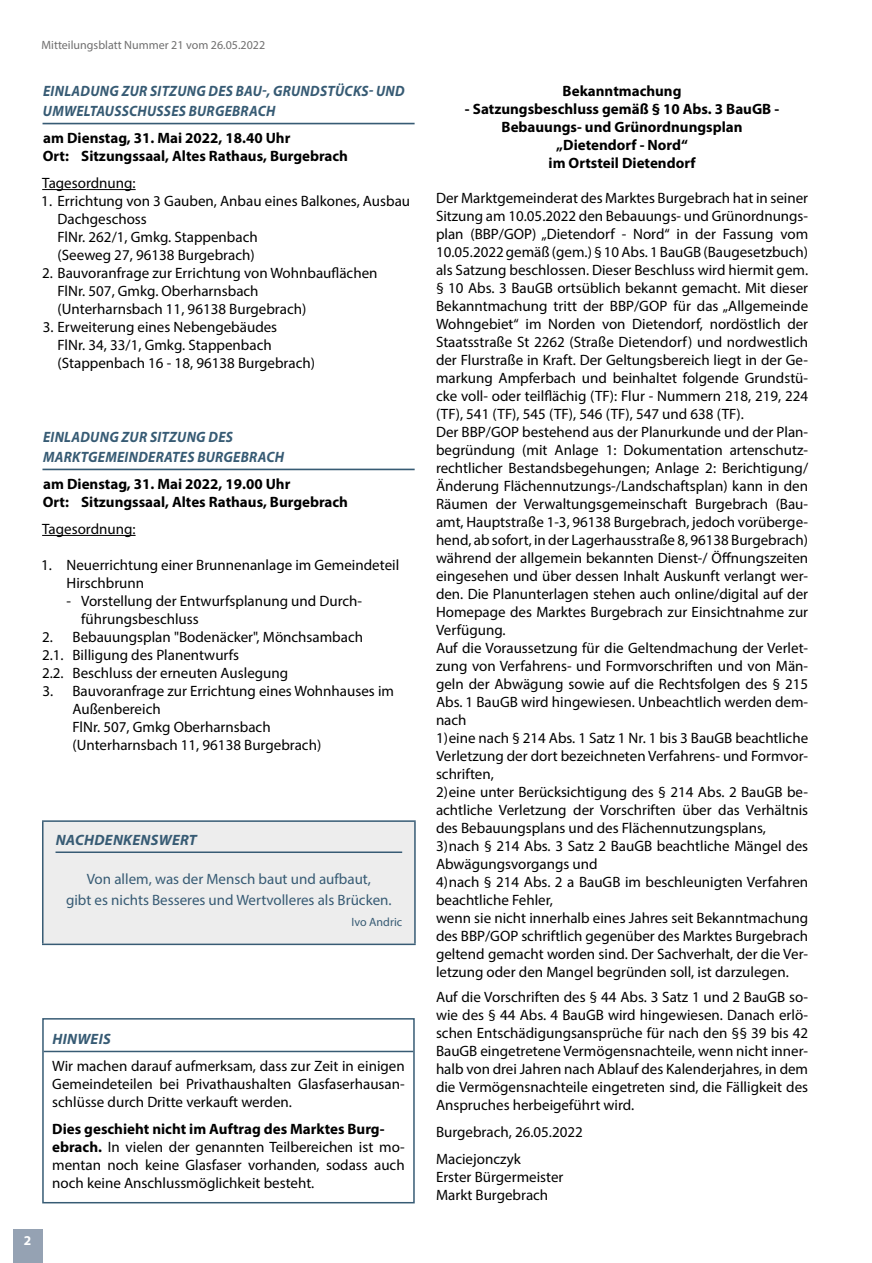
<style>
.page{position:relative;width:872px;height:1263px;background:#fff}
.page>*{position:absolute;margin:0;border:0;box-sizing:border-box;transform-origin:0 0}
.t1{font:15px/18px "Myriad Pro";color:#000}
.t2{font:700 15px/18px "Myriad Pro";color:#000}
.t3{font:italic 700 15px/19.5px "Myriad Pro";letter-spacing:.02em;color:#375b74;scale:.93 1}
.t4{font:15px/21px "Myriad Pro";color:#375b74;text-align:center}
.t5{font:italic 700 15px "Myriad Pro";letter-spacing:.02em;color:#375b74}
.t6{font:700 13.5px "Myriad Pro";color:#fff}
.t7{font:12px "Myriad Pro";color:#706f6f}
.t8{font:12px "Myriad Pro";color:#375b74}
.s1{font-weight:700}
</style>
<div class="page">
<hr style="left:43px;top:123px;width:371px;height:1px;background:#375b74">
<hr style="left:42px;top:189px;width:94px;height:1px;background:#000">
<hr style="left:42px;top:469px;width:373px;height:1px;background:#375b74">
<hr style="left:42px;top:535px;width:94px;height:1px;background:#000">
<hr style="left:44px;top:1051px;width:369px;height:1px;background:#375b74">
<div style="left:42px;top:1018px;width:373px;height:185px;border:2px solid #375b74"></div>
<div style="left:43px;top:821px;width:372px;height:123px;background:#ededed"></div>
<hr style="left:42px;top:822px;width:2px;height:121px;background:#375b74">
<hr style="left:42px;top:820px;width:374px;height:2px;background:#375b74">
<hr style="left:414px;top:822px;width:2px;height:121px;background:#375b74">
<hr style="left:42px;top:943px;width:374px;height:2px;background:#375b74">
<hr style="left:56px;top:851px;width:346px;height:2px;background:#375b74">
<div style="left:13px;top:1229px;width:30px;height:34px;background:#95a2b3"></div>
<p class="t7" style="left:41px;top:38px;width:225px">Mitteilungsblatt Nummer 21 vom 26.05.2022</p>
<p class="t3" style="left:43px;top:81px;width:390px">EINLADUNG ZUR SITZUNG DES BAU-, GRUNDSTÜCKS- UND<br>UMWELTAUSSCHUSSES BURGEBRACH</p>
<p class="t2" style="left:43px;top:129px;width:307px">am Dienstag, 31. Mai 2022, 18.40 Uhr<br>Ort: Sitzungssaal, Altes Rathaus, Burgebrach</p>
<p class="t1" style="left:42px;top:174px;width:95px">Tagesordnung:</p>
<p class="t1" style="left:58px;top:192px;width:354px;text-indent:-16px">1. Errichtung von 3 Gauben, Anbau eines Balkones, Ausbau Dachgeschoss<br>FlNr. 262/1, Gmkg. Stappenbach<br>(Seeweg 27, 96138 Burgebrach)</p>
<p class="t1" style="left:58px;top:264px;width:321px;text-indent:-15px">2. Bauvoranfrage zur Errichtung von Wohnbauflächen<br>FlNr. 507, Gmkg. Oberharnsbach<br>(Unterharnsbach 11, 96138 Burgebrach)</p>
<p class="t1" style="left:58px;top:318px;width:259px;text-indent:-15px">3. Erweiterung eines Nebengebäudes<br>FlNr. 34, 33/1, Gmkg. Stappenbach (Stappenbach 16 - 18, 96138 Burgebrach)</p>
<p class="t3" style="left:43px;top:427px;width:261px">EINLADUNG ZUR SITZUNG DES<br>MARKTGEMEINDERATES BURGEBRACH</p>
<p class="t2" style="left:43px;top:474px;width:307px">am Dienstag, 31. Mai 2022, 19.00 Uhr<br>Ort: Sitzungssaal, Altes Rathaus, Burgebrach</p>
<p class="t1" style="left:42px;top:520px;width:95px">Tagesordnung:</p>
<p class="t1" style="left:66px;top:556px;width:334px;text-indent:-25px">1. Neuerrichtung einer Brunnenanlage im Gemeindeteil<br>Hirschbrunn</p>
<p class="t1" style="left:81px;top:592px;width:282px;text-indent:-15px">- Vorstellung der Entwurfsplanung und Durch&shy;führungsbeschluss</p>
<p class="t1" style="left:42px;top:628px;width:322px">2. Bebauungsplan "Bodenäcker", Mönchsambach<br>2.1. Billigung des Planentwurfs<br>2.2. Beschluss der erneuten Auslegung</p>
<p class="t1" style="left:72px;top:682px;width:323px;text-indent:-30px">3. Bauvoranfrage zur Errichtung eines Wohnhauses im Außenbereich<br>FlNr. 507, Gmkg Oberharnsbach<br>(Unterharnsbach 11, 96138 Burgebrach)</p>
<p class="t5" style="left:56px;top:830px;width:143px">NACHDENKENSWERT</p>
<p class="t4" style="left:66px;top:868px;width:327px">Von allem, was der Mensch baut und aufbaut,<br>gibt es nichts Besseres und Wertvolleres als Brücken.</p>
<p class="t8" style="left:351px;top:914px;width:52px">Ivo Andric</p>
<p class="t6" style="left:24px;top:1231px;width:9px">2</p>
<p class="t5" style="left:52px;top:1029px;width:60px">HINWEIS</p>
<p class="t1" style="left:52px;top:1056px;width:354px;text-align:justify">Wir machen darauf aufmerksam, dass zur Zeit in einigen Gemeindeteilen bei Privathaushalten Glasfaserhausan&shy;schlüsse durch Dritte verkauft werden.</p>
<p class="t1" style="left:52px;top:1119px;width:354px"><span class="s1">Dies geschieht nicht im Auftrag des Marktes Burg&shy;ebrach.</span> In vielen der genannten Teilbereichen ist mo&shy;mentan noch keine Glasfaser vorhanden, sodass auch noch keine Anschlussmöglichkeit besteht.</p>
<p class="t2" style="left:562px;top:82px;width:120px">Bekanntmachung</p>
<p class="t2" style="left:465px;top:100px;width:316px;text-align:center">- Satzungsbeschluss gemäß § 10 Abs. 3 BauGB -<br>Bebauungs- und Grünordnungsplan „Dietendorf - Nord“<br>im Ortsteil Dietendorf</p>
<p class="t1" style="left:436px;top:189px;width:374px">Der Marktgemeinderat des Marktes Burgebrach hat in seiner Sitzung am 10.05.2022 den Bebauungs- und Grünordnungs&shy;plan (BBP/GOP) „Dietendorf - Nord“ in der Fassung vom 10.05.2022 gemäß (gem.) § 10 Abs. 1 BauGB (Baugesetzbuch) als Satzung beschlossen. Dieser Beschluss wird hiermit gem. § 10 Abs. 3 BauGB ortsüblich bekannt gemacht. Mit dieser Bekanntmachung tritt der BBP/GOP für das „Allgemeinde Wohngebiet“ im Norden von Dietendorf, nordöstlich der Staatsstraße St 2262 (Straße Dietendorf) und nordwestlich der Flurstraße in Kraft. Der Geltungsbereich liegt in der Ge&shy;markung Ampferbach und beinhaltet folgende Grundstü&shy;cke voll- oder teilflächig (TF): Flur - Nummern 218, 219, 224 (TF), 541 (TF), 545 (TF), 546 (TF), 547 und 638 (TF).<br>Der BBP/GOP bestehend aus der Planurkunde und der Plan&shy;begründung (mit Anlage 1: Dokumentation artenschutz&shy;rechtlicher Bestandsbegehungen; Anlage 2: Berichtigung/ Änderung Flächennutzungs-/Landschaftsplan) kann in den Räumen der Verwaltungsgemeinschaft Burgebrach (Bau&shy;amt, Hauptstraße 1-3, 96138 Burgebrach, jedoch vorüberge&shy;hend, ab sofort, in der Lagerhausstraße 8, 96138 Burgebrach) während der allgemein bekannten Dienst-/ Öffnungszeiten eingesehen und über dessen Inhalt Auskunft verlangt wer&shy;den. Die Planunterlagen stehen auch online/digital auf der Homepage des Marktes Burgebrach zur Einsichtnahme zur Verfügung.<br>Auf die Voraussetzung für die Geltendmachung der Verlet&shy;zung von Verfahrens- und Formvorschriften und von Män&shy;geln der Abwägung sowie auf die Rechtsfolgen des § 215<br>Abs. 1 BauGB wird hingewiesen. Unbeachtlich werden dem&shy;nach<br>1)eine nach § 214 Abs. 1 Satz 1 Nr. 1 bis 3 BauGB beachtliche Verletzung der dort bezeichneten Verfahrens- und Formvor&shy;schriften,<br>2)eine unter Berücksichtigung des § 214 Abs. 2 BauGB be&shy;achtliche Verletzung der Vorschriften über das Verhältnis des Bebauungsplans und des Flächennutzungsplans, 3)nach § 214 Abs. 3 Satz 2 BauGB beachtliche Mängel des Abwägungsvorgangs und<br>4)nach § 214 Abs. 2 a BauGB im beschleunigten Verfahren beachtliche Fehler,<br>wenn sie nicht innerhalb eines Jahres seit Bekanntmachung des BBP/GOP schriftlich gegenüber des Marktes Burgebrach geltend gemacht worden sind. Der Sachverhalt, der die Ver&shy;letzung oder den Mangel begründen soll, ist darzulegen.</p>
<p class="t1" style="left:436px;top:988px;width:374px;text-align:justify">Auf die Vorschriften des § 44 Abs. 3 Satz 1 und 2 BauGB so&shy;wie des § 44 Abs. 4 BauGB wird hingewiesen. Danach erlö&shy;schen Entschädigungsansprüche für nach den §§ 39 bis 42<br>BauGB eingetretene Vermögensnachteile, wenn nicht inner&shy;halb von drei Jahren nach Ablauf des Kalenderjahres, in dem die Vermögensnachteile eingetreten sind, die Fälligkeit des Anspruches herbeigeführt wird.</p>
<p class="t1" style="left:436px;top:1119px;width:148px;line-height:27px">Burgebrach, 26.05.2022<br>Maciejonczyk</p>
<p class="t1" style="left:436px;top:1168px;width:129px">Erster Bürgermeister<br>Markt Burgebrach</p>
</div>
